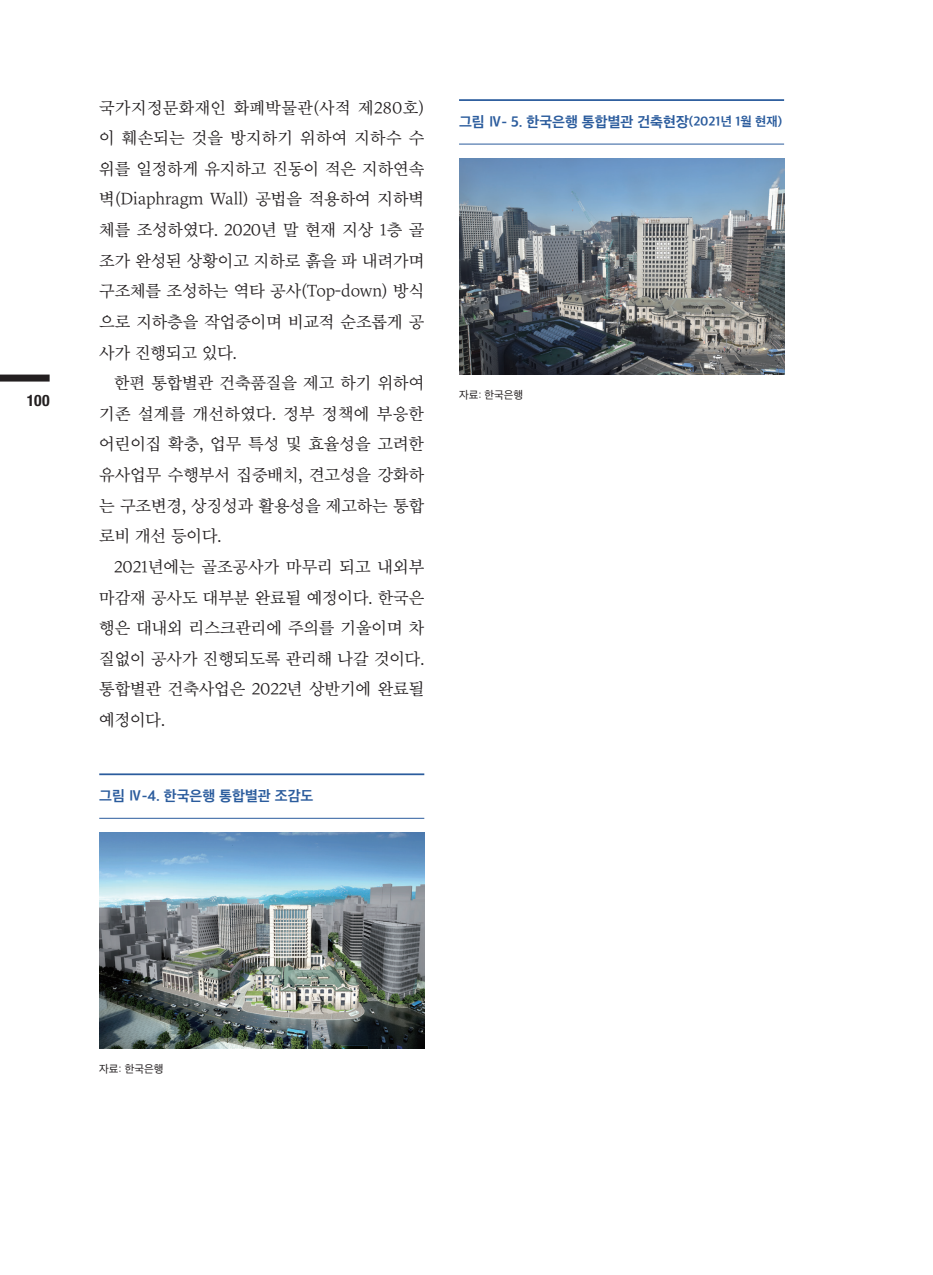
<style>
.page{position:relative;width:933px;height:1275px;background:#fff}
.page>*{position:absolute;margin:0;border:0;box-sizing:border-box;transform-origin:0 0}
.t1{font:16.62px/30.6px "SD Myeongjo Neo 1 OTFR";letter-spacing:-.01em;color:#231f20;text-align:justify}
.t2{font:700 condensed 15.75px "Helvetica Neue LT Std";color:#231f20}
.t3{font:14px "SD Gothic Neo 1 OTFB";color:#2b5c9d}
.t4{font:10.5px "SD Gothic Neo 1 OTFR";color:#231f20}
.s1{font-size:12.25px}
</style>
<div class="page">
<hr style="left:932px;top:0;width:1px;height:1275px;background:#d1d2d4">
<div style="left:0;top:375px;width:50px;height:7px;background:#231f20"></div>
<hr style="left:99px;top:773px;width:325px;height:2px;background:#2b5c9d">
<hr style="left:99px;top:818px;width:325px;height:1px;background:#2b5c9d">
<img style="left:99px;top:833px;width:325px;height:216px">
<hr style="left:459px;top:99px;width:325px;height:2px;background:#2b5c9d">
<hr style="left:459px;top:144px;width:325px;height:1px;background:#2b5c9d">
<img style="left:459px;top:159px;width:325px;height:216px">
<p class="t2" style="left:27px;top:391px;width:24px">100</p>
<p class="t1" style="left:99px;top:93px;width:327px">국가지정문화재인 화폐박물관(사적 제280호) 이 훼손되는 것을 방지하기 위하여 지하수 수 위를 일정하게 유지하고 진동이 적은 지하연속 벽(Diaphragm Wall) 공법을 적용하여 지하벽 체를 조성하였다. 2020년 말 현재 지상 1층 골 조가 완성된 상황이고 지하로 흙을 파 내려가며 구조체를 조성하는 역타 공사(Top-down) 방식 으로 지하층을 작업중이며 비교적 순조롭게 공 사가 진행되고 있다.</p>
<p class="t1" style="left:99px;top:369px;width:326px;text-indent:15px">한편 통합별관 건축품질을 제고 하기 위하여 기존 설계를 개선하였다. 정부 정책에 부응한 어린이집 확충, 업무 특성 및 효율성을 고려한 유사업무 수행부서 집중배치, 견고성을 강화하 는 구조변경, 상징성과 활용성을 제고하는 통합 로비 개선 등이다.</p>
<p class="t1" style="left:99px;top:552px;width:326px;text-indent:15px">2021년에는 골조공사가 마무리 되고 내외부 마감재 공사도 대부분 완료될 예정이다. 한국은 행은 대내외 리스크관리에 주의를 기울이며 차 질없이 공사가 진행되도록 관리해 나갈 것이다. 통합별관 건축사업은 2022년 상반기에 완료될 예정이다.</p>
<p class="t3" style="left:99px;top:789px;width:216px">그림 Ⅳ-4. 한국은행 통합별관 조감도</p>
<p class="t3" style="left:459px;top:115px;width:325px">그림 Ⅳ- 5. 한국은행 통합별관 건축현장<span class="s1">(2021년 1월 현재)</span></p>
<p class="t4" style="left:459px;top:389px;width:66px">자료: 한국은행</p>
<p class="t4" style="left:99px;top:1064px;width:66px">자료: 한국은행</p>
</div>
